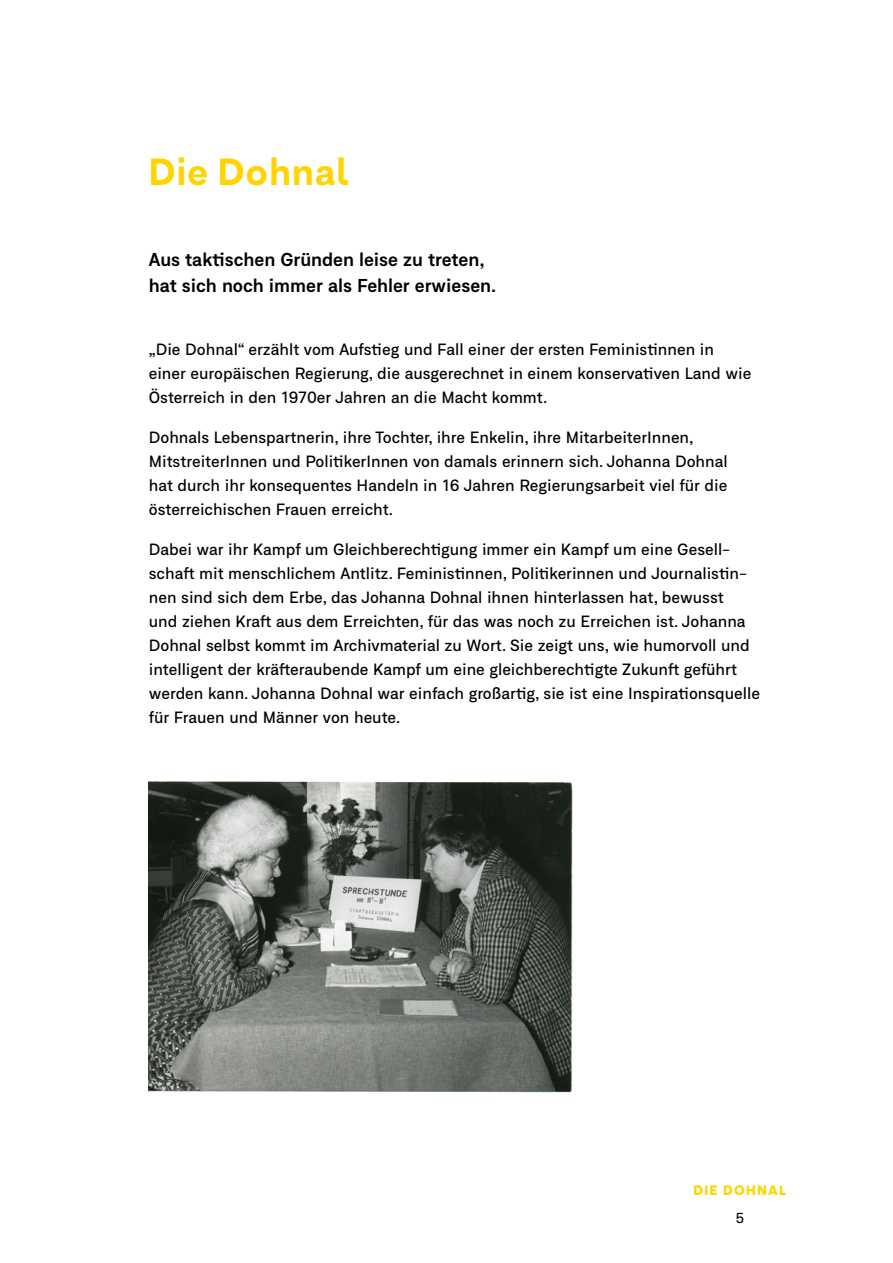
<style>
.page{position:relative;width:893px;height:1263px;background:#fff}
.page>*{position:absolute;margin:0;border:0;box-sizing:border-box;transform-origin:0 0}
.t1{font:800 37.5px "Armin Grotesk";letter-spacing:.03em;color:#ffd400}
.t2{font:600 18px/25.5px "Neufile Grotesk";color:#000}
.t3{font:500 15.75px/24px "Neufile Grotesk";color:#000}
.t4{font:15px "Neue Haas Unica Pro";color:#000}
.t5{font:900 13.5px "Armin Grotesk";letter-spacing:.095em;color:#ffd400}
</style>
<div class="page">
<img style="left:149px;top:781px;width:424px;height:312px">
<h1 class="t1" style="left:149px;top:148px;width:202px">Die Dohnal</h1>
<p class="t2" style="left:149px;top:246px;width:349px">Aus taktischen Gründen leise zu treten, hat sich noch immer als Fehler erwiesen.</p>
<p class="t3" style="left:149px;top:337px;width:604px">„Die Dohnal“ erzählt vom Aufstieg und Fall einer der ersten Feministinnen in einer europäischen Regierung, die ausgerechnet in einem konservativen Land wie<br>Österreich in den 1970er Jahren an die Macht kommt.</p>
<p class="t3" style="left:149px;top:425px;width:580px">Dohnals Lebenspartnerin, ihre Tochter, ihre Enkelin, ihre MitarbeiterInnen, MitstreiterInnen und PolitikerInnen von damals erinnern sich. Johanna Dohnal hat durch ihr konsequentes Handeln in 16 Jahren Regierungsarbeit viel für die österreichischen Frauen erreicht.</p>
<p class="t3" style="left:149px;top:537px;width:613px">Dabei war ihr Kampf um Gleichberechtigung immer ein Kampf um eine Gesell&shy;schaft mit menschlichem Antlitz. Feministinnen, Politikerinnen und Journalistin&shy;nen sind sich dem Erbe, das Johanna Dohnal ihnen hinterlassen hat, bewusst<br>und ziehen Kraft aus dem Erreichten, für das was noch zu Erreichen ist. Johanna Dohnal selbst kommt im Archivmaterial zu Wort. Sie zeigt uns, wie humorvoll und intelligent der kräfteraubende Kampf um eine gleichberechtigte Zukunft geführt werden kann. Johanna Dohnal war einfach großartig, sie ist eine Inspirationsquelle für Frauen und Männer von heute.</p>
<p class="t5" style="left:693px;top:1182px;width:95px">DIE DOHNAL</p>
<p class="t4" style="left:736px;top:1209px;width:10px">5</p>
</div>
